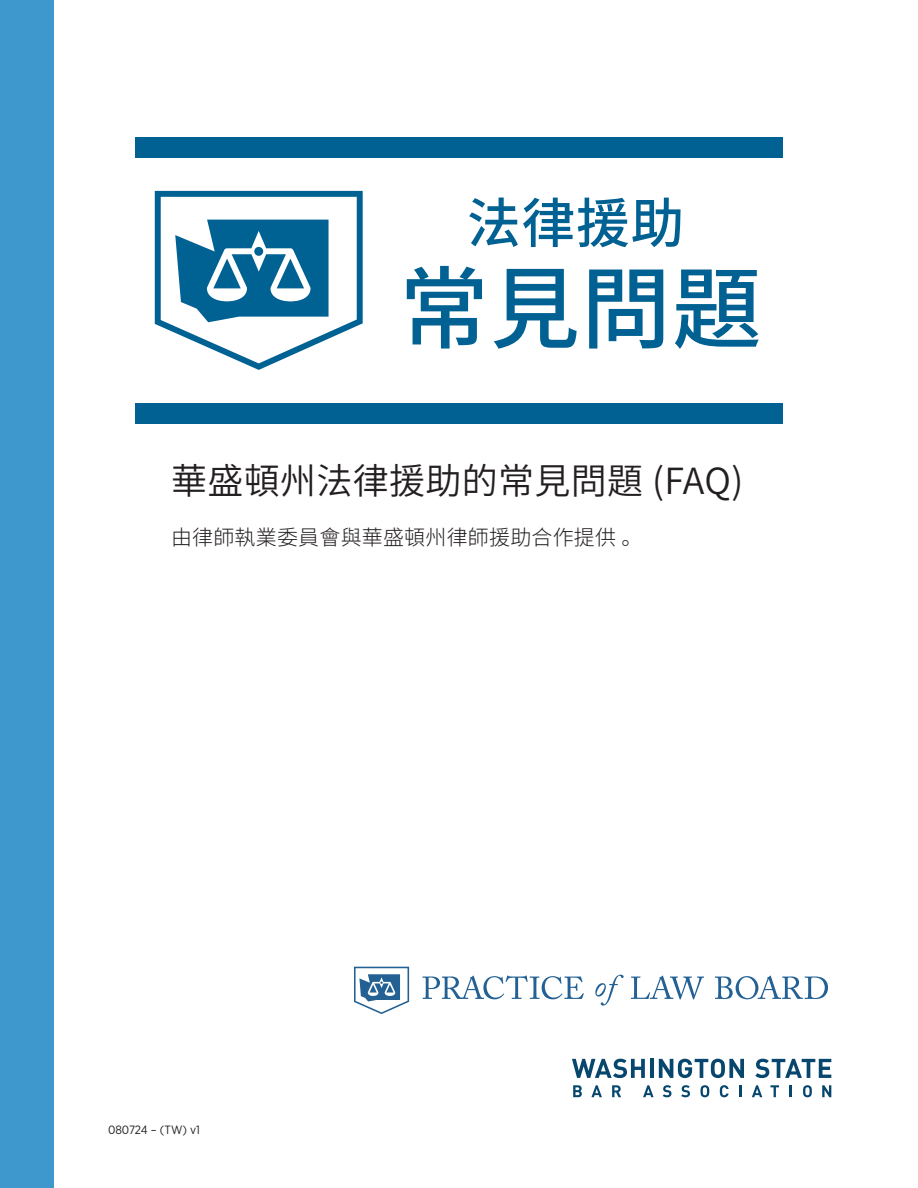
<style>
.page{position:relative;width:918px;height:1188px;background:#fff}
.page>*{position:absolute;margin:0;border:0;box-sizing:border-box;transform-origin:0 0}
.t1{font:500 90px "Source Han Sans SC";color:#006192}
.t2{font:500 54px "Source Han Sans SC";color:#006192}
.t3{font:36px "Source Han Sans SC";letter-spacing:.01em;color:#231f20}
.t4{font:300 21px "Source Han Sans SC";letter-spacing:.01em;color:#231f20}
.t5{font:12px "Gotham Narrow";letter-spacing:-.005em;color:#231f20}
</style>
<div class="page">
<svg style="left:573px;top:1085px;width:9px;height:12px"></svg>
<svg style="left:591px;top:1085px;width:11px;height:12px"></svg>
<svg style="left:612px;top:1085px;width:9px;height:12px"></svg>
<svg style="left:643px;top:1085px;width:11px;height:12px"></svg>
<svg style="left:663px;top:1085px;width:8px;height:12px"></svg>
<svg style="left:681px;top:1085px;width:9px;height:12px"></svg>
<svg style="left:701px;top:1085px;width:8px;height:12px"></svg>
<svg style="left:720px;top:1085px;width:9px;height:12px"></svg>
<svg style="left:739px;top:1085px;width:3px;height:12px"></svg>
<svg style="left:752px;top:1085px;width:10px;height:12px"></svg>
<svg style="left:770px;top:1085px;width:9px;height:12px"></svg>
<svg style="left:790px;top:1085px;width:2px;height:12px"></svg>
<svg style="left:803px;top:1085px;width:9px;height:12px"></svg>
<svg style="left:822px;top:1085px;width:9px;height:12px"></svg>
<svg style="left:572px;top:1059px;width:73px;height:19px"></svg>
<hr style="left:650px;top:1059px;width:4px;height:19px;background:#07466d">
<svg style="left:659px;top:1059px;width:85px;height:19px"></svg>
<svg style="left:755px;top:1059px;width:76px;height:19px"></svg>
<div style="left:135px;top:137px;width:648px;height:21px;background:#006192"></div>
<div style="left:135px;top:403px;width:648px;height:21px;background:#006192"></div>
<div style="left:0;top:0;width:54px;height:1188px;background:#3e97cd"></div>
<svg style="left:155px;top:191px;width:208px;height:179px"></svg>
<div style="left:254px;top:247px;width:9px;height:9px;background:#006193;border-radius:50%"></div>
<svg style="left:422px;top:975px;width:162px;height:24px"></svg>
<svg style="left:595px;top:975px;width:29px;height:31px"></svg>
<svg style="left:631px;top:976px;width:73px;height:24px"></svg>
<svg style="left:715px;top:976px;width:113px;height:23px"></svg>
<svg style="left:354px;top:967px;width:55px;height:47px"></svg>
<p class="t2" style="left:467px;top:193px;width:219px">法律援助</p>
<p class="t1" style="left:399px;top:258px;width:364px">常見問題</p>
<p class="t3" style="left:171px;top:461px;width:574px">華盛頓州法律援助的常見問題 (FAQ)</p>
<p class="t4" style="left:171px;top:525px;width:473px">由律師執業委員會與華盛頓州律師援助合作提供 。</p>
<p class="t5" style="left:108px;top:1122px;width:94px">080724 – (TW) v1</p>
</div>
